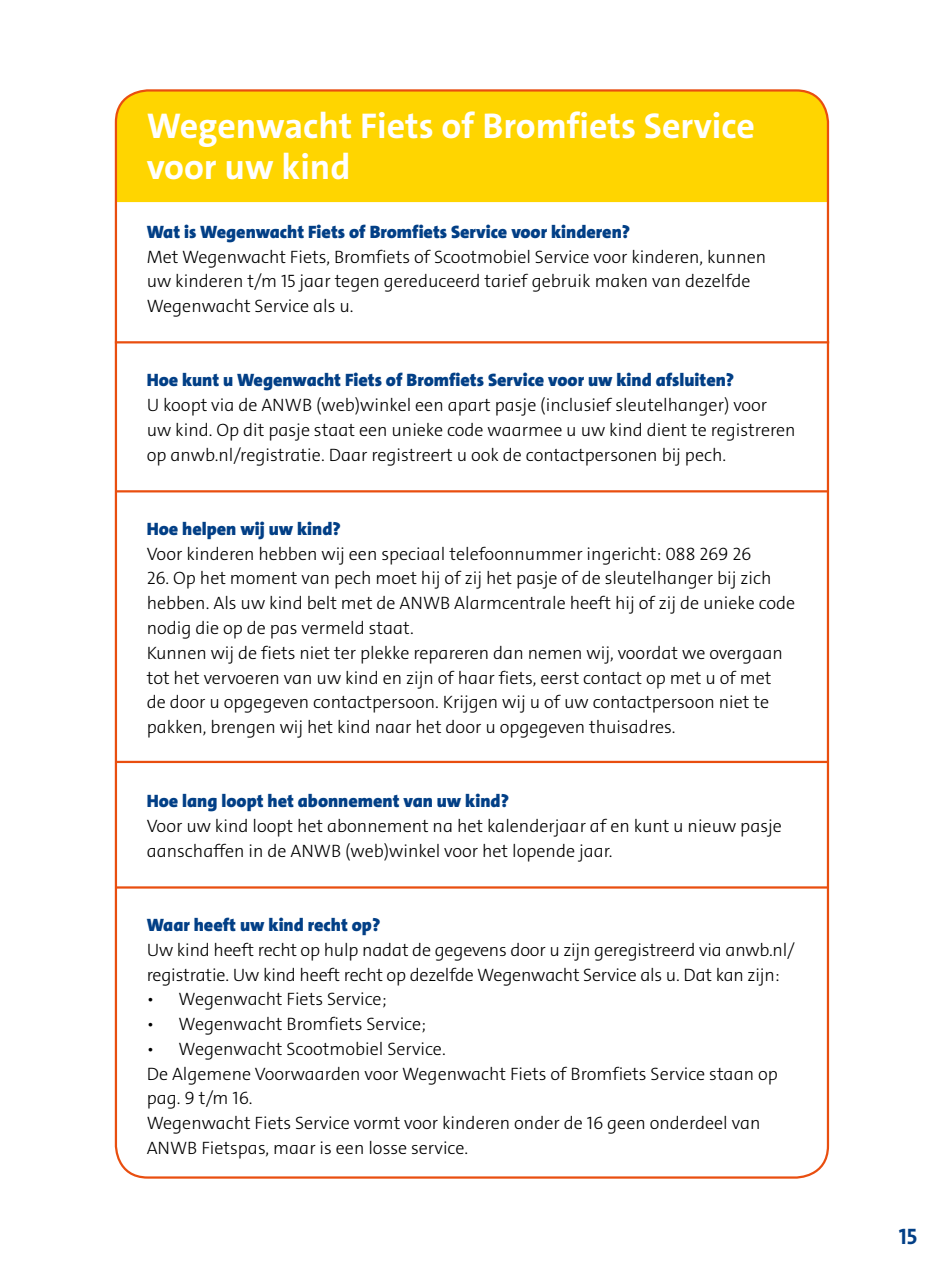
<style>
.page{position:relative;width:944px;height:1276px;background:#fff}
.page>*{position:absolute;margin:0;border:0;box-sizing:border-box;transform-origin:0 0}
.t1{font:700 36px/40.5px "The Sans C4 s";color:#fff}
.t2{font:700 22.5px "The Sans C4 s";color:#023f86}
.t3{font:300 18px/24.8px "The Sans C4 s";color:#000}
.t4{font:900 18px "The Sans C4 s";color:#023f86}
</style>
<div class="page">
<div style="left:116px;top:90px;width:711px;height:112px;background:#ffd500"></div>
<hr style="left:115px;top:341px;width:714px;height:2px;background:#e94e0f">
<hr style="left:115px;top:490px;width:714px;height:2px;background:#e94e0f">
<hr style="left:115px;top:761px;width:714px;height:2px;background:#e94e0f">
<hr style="left:115px;top:886px;width:714px;height:2px;background:#e94e0f">
<h1 class="t1" style="left:147px;top:106px;width:610px">Wegenwacht Fiets of Bromfiets Service voor uw kind</h1>
<p class="t4" style="left:147px;top:220px;width:485px">Wat is Wegenwacht Fiets of Bromfiets Service voor kinderen?</p>
<p class="t3" style="left:147px;top:244px;width:621px">Met Wegenwacht Fiets, Bromfiets of Scootmobiel Service voor kinderen, kunnen uw kinderen t/m 15 jaar tegen gereduceerd tarief gebruik maken van dezelfde<br>Wegenwacht Service als u.</p>
<p class="t4" style="left:147px;top:369px;width:589px">Hoe kunt u Wegenwacht Fiets of Bromfiets Service voor uw kind afsluiten?</p>
<p class="t3" style="left:147px;top:393px;width:650px">U koopt via de ANWB (web)winkel een apart pasje (inclusief sleutelhanger) voor uw kind. Op dit pasje staat een unieke code waarmee u uw kind dient te registreren op anwb.nl/registratie. Daar registreert u ook de contactpersonen bij pech.</p>
<p class="t4" style="left:147px;top:517px;width:196px">Hoe helpen wij uw kind?</p>
<p class="t3" style="left:147px;top:541px;width:606px">Voor kinderen hebben wij een speciaal telefoonnummer ingericht: 088 269 26</p>
<p class="t3" style="left:147px;top:566px;width:650px">26. Op het moment van pech moet hij of zij het pasje of de sleutelhanger bij zich hebben. Als uw kind belt met de ANWB Alarmcentrale heeft hij of zij de unieke code nodig die op de pas vermeld staat.<br>Kunnen wij de fiets niet ter plekke repareren dan nemen wij, voordat we overgaan tot het vervoeren van uw kind en zijn of haar fiets, eerst contact op met u of met<br>de door u opgegeven contactpersoon. Krijgen wij u of uw contactpersoon niet te pakken, brengen wij het kind naar het door u opgegeven thuisadres.</p>
<p class="t4" style="left:147px;top:789px;width:364px">Hoe lang loopt het abonnement van uw kind?</p>
<p class="t3" style="left:147px;top:813px;width:637px">Voor uw kind loopt het abonnement na het kalenderjaar af en kunt u nieuw pasje aanschaffen in de ANWB (web)winkel voor het lopende jaar.</p>
<p class="t4" style="left:147px;top:913px;width:235px">Waar heeft uw kind recht op?</p>
<p class="t3" style="left:147px;top:937px;width:650px">Uw kind heeft recht op hulp nadat de gegevens door u zijn geregistreerd via anwb.nl/ registratie. Uw kind heeft recht op dezelfde Wegenwacht Service als u. Dat kan zijn:</p>
<p class="t3" style="left:147px;top:987px;width:241px">• Wegenwacht Fiets Service;</p>
<p class="t3" style="left:147px;top:1011px;width:281px">• Wegenwacht Bromfiets Service;</p>
<p class="t3" style="left:147px;top:1036px;width:633px">• Wegenwacht Scootmobiel Service.<br>De Algemene Voorwaarden voor Wegenwacht Fiets of Bromfiets Service staan op pag. 9 t/m 16.<br>Wegenwacht Fiets Service vormt voor kinderen onder de 16 geen onderdeel van ANWB Fietspas, maar is een losse service.</p>
<p class="t2" style="left:899px;top:1221px;width:20px">15</p>
</div>
